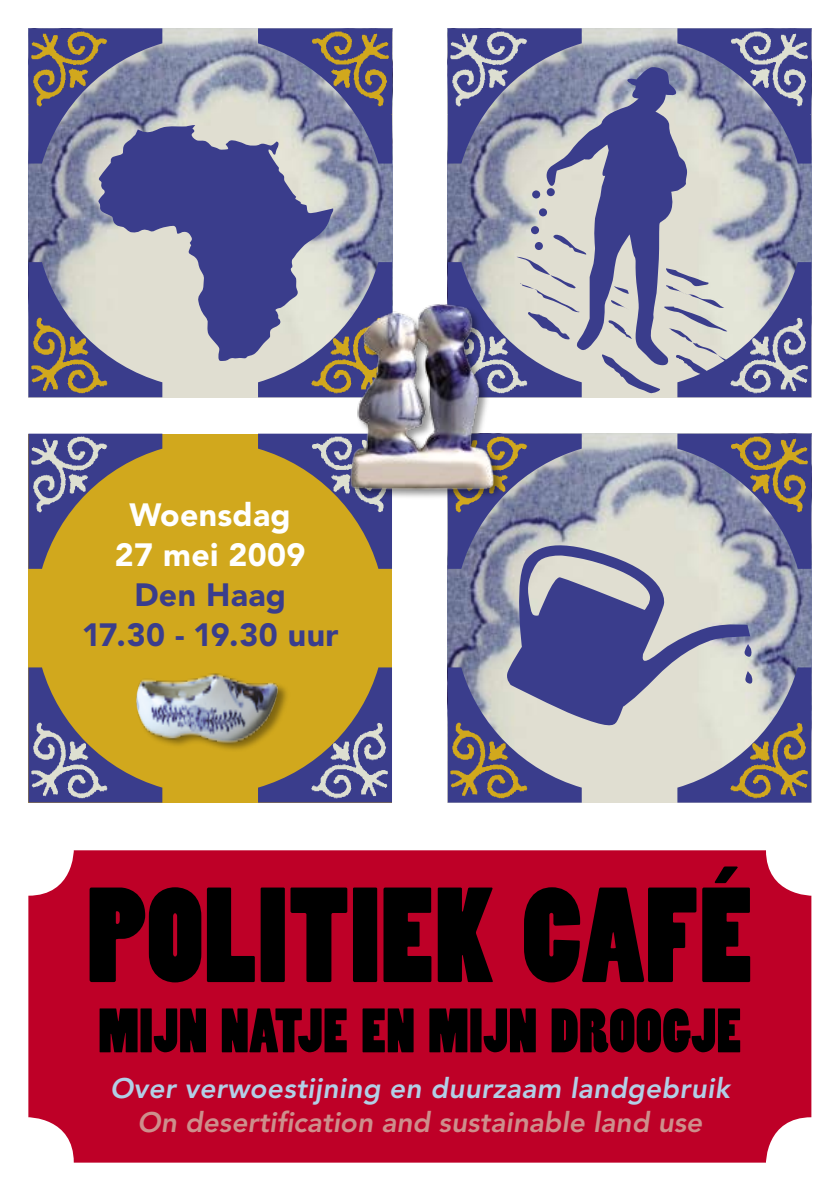
<style>
.page{position:relative;width:840px;height:1191px;background:#fff}
.page>*{position:absolute;margin:0;border:0;box-sizing:border-box;transform-origin:0 0}
.t1{font:126px "Poplar Std";letter-spacing:.01em;color:#000}
.t2{font:58.4px "Poplar Std";letter-spacing:.01em;color:#000}
.t3{font:900 32px/40px "Avenir";letter-spacing:.01em;color:#3a3d8c;text-align:center}
.t4{font:900 32px/40px "Avenir";letter-spacing:.01em;color:#fff;text-align:center}
.t5{font:italic 800 28px "Avenir";letter-spacing:.01em;color:#b2cfe6}
.t6{font:italic 800 28px "Avenir";color:#cd8f8c}
</style>
<div class="page">
<div style="left:28px;top:434px;width:364px;height:368px;background:#d1a81d"></div>
<svg style="left:28px;top:434px;width:134px;height:135px"></svg>
<svg style="left:258px;top:434px;width:134px;height:135px"></svg>
<svg style="left:28px;top:667px;width:134px;height:135px"></svg>
<svg style="left:258px;top:667px;width:134px;height:135px"></svg>
<img style="left:28px;top:716px;width:83px;height:86px">
<img style="left:309px;top:716px;width:81px;height:86px">
<img style="left:28px;top:434px;width:83px;height:85px">
<img style="left:309px;top:434px;width:82px;height:85px">
<div style="left:136px;top:672px;width:154px;height:81px;background:#d1a81d"></div>
<img style="left:120px;top:667px;width:174px;height:83px">
<img style="left:28px;top:28px;width:364px;height:369px">
<svg style="left:28px;top:28px;width:134px;height:135px;background:#6b709a"></svg>
<svg style="left:258px;top:28px;width:134px;height:135px;background:#777aa2"></svg>
<svg style="left:28px;top:262px;width:134px;height:135px;background:#8788aa"></svg>
<svg style="left:258px;top:262px;width:134px;height:135px;background:#797ca6"></svg>
<img style="left:28px;top:311px;width:83px;height:86px">
<img style="left:309px;top:311px;width:27px;height:86px">
<img style="left:28px;top:28px;width:83px;height:86px">
<img style="left:309px;top:28px;width:82px;height:86px">
<svg style="left:98px;top:125px;width:235px;height:236px;background:#8789ac"></svg>
<img style="left:447px;top:28px;width:363px;height:369px">
<svg style="left:447px;top:28px;width:134px;height:135px;background:#74789f"></svg>
<svg style="left:677px;top:28px;width:133px;height:135px;background:#878aa9"></svg>
<img style="left:447px;top:28px;width:83px;height:86px">
<img style="left:728px;top:28px;width:81px;height:86px">
<svg style="left:545px;top:66px;width:141px;height:300px;background:#7d7fa7"></svg>
<svg style="left:600px;top:262px;width:210px;height:135px;background:#ababbb"></svg>
<svg style="left:447px;top:234px;width:140px;height:163px;background:#adadba"></svg>
<div style="left:546px;top:188px;width:8px;height:8px;background:#3a3d8c;border-radius:50%"></div>
<div style="left:532px;top:190px;width:8px;height:8px;background:#3a3d8c;border-radius:50%"></div>
<svg style="left:538px;top:208px;width:8px;height:8px"></svg>
<div style="left:530px;top:226px;width:8px;height:8px;background:#3a3d8c;border-radius:50%"></div>
<div style="left:534px;top:242px;width:8px;height:8px;background:#3a3d8c;border-radius:50%"></div>
<img style="left:728px;top:311px;width:81px;height:86px">
<div style="left:28px;top:850px;width:782px;height:312px;background:#be0027;border-radius:45px"></div>
<img style="left:447px;top:434px;width:363px;height:368px">
<svg style="left:447px;top:434px;width:134px;height:135px;background:#6c719b"></svg>
<svg style="left:677px;top:434px;width:133px;height:135px;background:#7b7fa4"></svg>
<svg style="left:447px;top:667px;width:134px;height:135px;background:#999ab2"></svg>
<img style="left:447px;top:716px;width:83px;height:86px">
<img style="left:447px;top:434px;width:83px;height:85px">
<img style="left:728px;top:434px;width:81px;height:85px">
<svg style="left:505px;top:537px;width:244px;height:191px;background:#9193b0"></svg>
<svg style="left:741px;top:644px;width:11px;height:15px"></svg>
<svg style="left:677px;top:667px;width:133px;height:135px;background:#9e9ba6"></svg>
<img style="left:336px;top:291px;width:169px;height:211px">
<p class="t4" style="left:115px;top:494px;width:192px">Woensdag<br>27 mei 2009</p>
<p class="t3" style="left:82px;top:574px;width:258px">Den Haag<br>17.30 - 19.30 uur</p>
<h1 class="t1" style="left:87px;top:866px;width:666px">POLITIEK CAFÉ</h1>
<h2 class="t2" style="left:98px;top:998px;width:644px">MIJN NATJE EN MIJN DROOGJE</h2>
<p class="t5" style="left:110px;top:1071px;width:621px">Over verwoestijning en duurzaam landgebruik</p>
<p class="t6" style="left:137px;top:1105px;width:566px">On desertification and sustainable land use</p>
</div>
